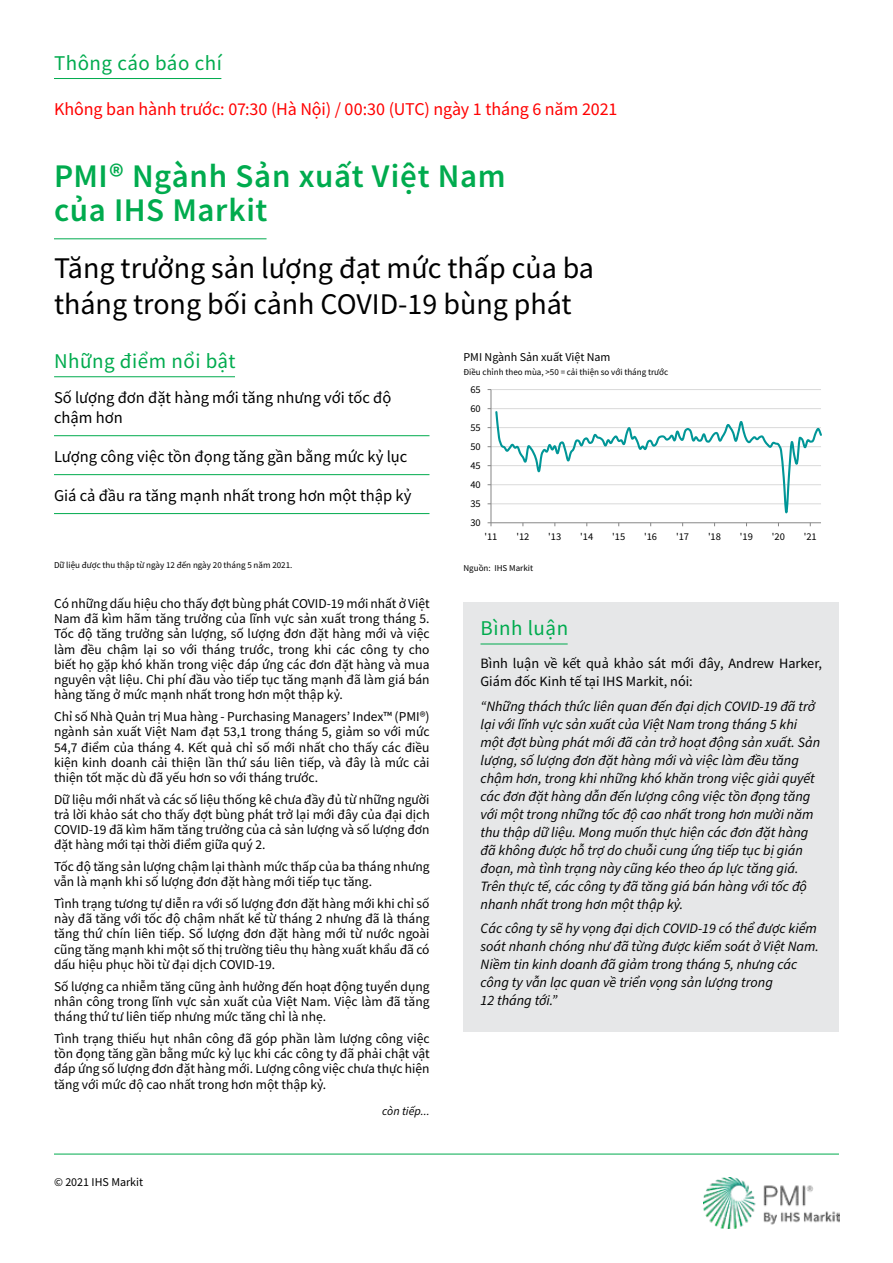
<style>
.page{position:relative;width:893px;height:1263px;background:#fff}
.page>*{position:absolute;margin:0;border:0;box-sizing:border-box;transform-origin:0 0}
.t1{font:600 33px/34.5px "Source Sans Pro";letter-spacing:.02em;color:#00ab4e}
.t2{font:30px/36px "Source Sans Pro";color:#000}
.t3{font:21px "Source Sans Pro";letter-spacing:.025em;color:#00ab4e}
.t4{font:18px "Source Sans Pro";letter-spacing:-.005em;color:#f00}
.t5{font:16.5px/19.8px "Source Sans Pro";color:#000}
.t6{font:italic 14.25px/18px "Source Sans Pro";color:#000}
.t7{font:14.25px/18px "Source Sans Pro";color:#000}
.t8{font:13.5px/15.3px "Source Sans Pro";color:#000;text-align:justify}
.t9{font:12px "Source Sans Pro";color:#000}
.t10{font:italic 12px "Source Sans Pro";color:#000}
.t11{font:10.35px "Source Sans Pro";letter-spacing:-.005em;color:#000}
.t12{font:9px "Source Sans Pro";color:#000}
</style>
<div class="page">
<img style="left:704px;top:1177px;width:136px;height:51px">
<hr style="left:54px;top:1154px;width:785px;height:1px;background:#00ab4e">
<hr style="left:491px;top:389px;width:330px;height:1px;background:#d9d9d9">
<hr style="left:491px;top:390px;width:1px;height:133px;background:#868686">
<hr style="left:491px;top:522px;width:330px;height:1px;background:#868686">
<svg style="left:488px;top:522px;width:4px;height:4px"></svg>
<svg style="left:488px;top:408px;width:334px;height:105px"></svg>
<hr style="left:54px;top:376px;width:181px;height:1px;background:#00ab4e">
<hr style="left:54px;top:78px;width:167px;height:1px;background:#00ab4e">
<hr style="left:54px;top:238px;width:213px;height:1px;background:#00ab4e">
<hr style="left:54px;top:435px;width:375px;height:1px;background:#00ab4e">
<hr style="left:54px;top:474px;width:375px;height:1px;background:#00ab4e">
<hr style="left:54px;top:513px;width:375px;height:1px;background:#00ab4e">
<div style="left:463px;top:602px;width:376px;height:56px;background:#e6e7e8"></div>
<hr style="left:480px;top:644px;width:88px;height:1px;background:#00ab4e">
<div style="left:463px;top:658px;width:376px;height:374px;background:#e6e7e8"></div>
<h3 class="t3" style="left:54px;top:49px;width:169px">Thông cáo báo chí</h3>
<h3 class="t4" style="left:54px;top:98px;width:565px">Không ban hành trước: 07:30 (Hà Nội) / 00:30 (UTC) ngày 1 tháng 6 năm 2021</h3>
<h1 class="t1" style="left:54px;top:158px;width:453px">PMI® Ngành Sản xuất Việt Nam của IHS Markit</h1>
<h2 class="t2" style="left:54px;top:250px;width:542px">Tăng trưởng sản lượng đạt mức thấp của ba tháng trong bối cảnh COVID-19 bùng phát</h2>
<h3 class="t3" style="left:54px;top:348px;width:183px">Những điểm nổi bật</h3>
<p class="t9" style="left:463px;top:350px;width:149px">PMI Ngành Sản xuất Việt Nam</p>
<p class="t12" style="left:463px;top:366px;width:206px">Điều chỉnh theo mùa, &gt;50 = cải thiện so với tháng trước</p>
<p class="t5" style="left:54px;top:387px;width:339px">Số lượng đơn đặt hàng mới tăng nhưng với tốc độ chậm hơn</p>
<p class="t5" style="left:54px;top:446px;width:355px">Lượng công việc tồn đọng tăng gần bằng mức kỷ lục</p>
<p class="t5" style="left:54px;top:485px;width:359px">Giá cả đầu ra tăng mạnh nhất trong hơn một thập kỷ</p>
<p class="t12" style="left:54px;top:559px;width:240px">Dữ liệu được thu thập từ ngày 12 đến ngày 20 tháng 5 năm 2021.</p>
<p class="t8" style="left:54px;top:596px;width:377px">Có những dấu hiệu cho thấy đợt bùng phát COVID-19 mới nhất ở Việt Nam đã kìm hãm tăng trưởng của lĩnh vực sản xuất trong tháng 5.<br>Tốc độ tăng trưởng sản lượng, số lượng đơn đặt hàng mới và việc làm đều chậm lại so với tháng trước, trong khi các công ty cho biết họ gặp khó khăn trong việc đáp ứng các đơn đặt hàng và mua nguyên vật liệu. Chi phí đầu vào tiếp tục tăng mạnh đã làm giá bán hàng tăng ở mức mạnh nhất trong hơn một thập kỷ.</p>
<p class="t8" style="left:54px;top:709px;width:377px">Chỉ số Nhà Quản trị Mua hàng - Purchasing Managers’ Index™ (PMI®) ngành sản xuất Việt Nam đạt 53,1 trong tháng 5, giảm so với mức 54,7 điểm của tháng 4. Kết quả chỉ số mới nhất cho thấy các điều kiện kinh doanh cải thiện lần thứ sáu liên tiếp, và đây là mức cải thiện tốt mặc dù đã yếu hơn so với tháng trước.</p>
<p class="t8" style="left:54px;top:791px;width:377px">Dữ liệu mới nhất và các số liệu thống kê chưa đầy đủ từ những người trả lời khảo sát cho thấy đợt bùng phát trở lại mới đây của đại dịch COVID-19 đã kìm hãm tăng trưởng của cả sản lượng và số lượng đơn đặt hàng mới tại thời điểm giữa quý 2.</p>
<p class="t8" style="left:54px;top:859px;width:377px">Tốc độ tăng sản lượng chậm lại thành mức thấp của ba tháng nhưng vẫn là mạnh khi số lượng đơn đặt hàng mới tiếp tục tăng.</p>
<p class="t8" style="left:54px;top:896px;width:377px">Tình trạng tương tự diễn ra với số lượng đơn đặt hàng mới khi chỉ số này đã tăng với tốc độ chậm nhất kể từ tháng 2 nhưng đã là tháng tăng thứ chín liên tiếp. Số lượng đơn đặt hàng mới từ nước ngoài cũng tăng mạnh khi một số thị trường tiêu thụ hàng xuất khẩu đã có dấu hiệu phục hồi từ đại dịch COVID-19.</p>
<p class="t8" style="left:54px;top:978px;width:377px">Số lượng ca nhiễm tăng cũng ảnh hưởng đến hoạt động tuyển dụng nhân công trong lĩnh vực sản xuất của Việt Nam. Việc làm đã tăng tháng thứ tư liên tiếp nhưng mức tăng chỉ là nhẹ.</p>
<p class="t8" style="left:54px;top:1030px;width:377px">Tình trạng thiếu hụt nhân công đã góp phần làm lượng công việc tồn đọng tăng gần bằng mức kỷ lục khi các công ty đã phải chật vật đáp ứng số lượng đơn đặt hàng mới. Lượng công việc chưa thực hiện tăng với mức độ cao nhất trong hơn một thập kỷ.</p>
<p class="t9" style="left:54px;top:1175px;width:91px">© 2021 IHS Markit</p>
<p class="t10" style="left:382px;top:1103px;width:49px">còn tiếp...</p>
<p class="t11" style="left:470px;top:383px;width:12px">65</p>
<p class="t11" style="left:470px;top:402px;width:12px">60</p>
<p class="t11" style="left:470px;top:421px;width:12px">55</p>
<p class="t11" style="left:470px;top:440px;width:12px">50</p>
<p class="t11" style="left:470px;top:459px;width:12px">45</p>
<p class="t11" style="left:470px;top:478px;width:12px">40</p>
<p class="t11" style="left:470px;top:497px;width:12px">35</p>
<p class="t11" style="left:470px;top:516px;width:12px">30</p>
<p class="t11" style="left:484px;top:530px;width:15px">'11</p>
<p class="t11" style="left:516px;top:530px;width:15px">'12</p>
<p class="t11" style="left:548px;top:530px;width:15px">'13</p>
<p class="t11" style="left:580px;top:530px;width:15px">'14</p>
<p class="t11" style="left:612px;top:530px;width:15px">'15</p>
<p class="t11" style="left:644px;top:530px;width:15px">'16</p>
<p class="t11" style="left:676px;top:530px;width:15px">'17</p>
<p class="t11" style="left:708px;top:530px;width:15px">'18</p>
<p class="t11" style="left:740px;top:530px;width:15px">'19</p>
<p class="t11" style="left:772px;top:530px;width:15px">'20</p>
<p class="t11" style="left:804px;top:530px;width:15px">'21</p>
<p class="t12" style="left:463px;top:562px;width:71px">Nguồn: IHS Markit</p>
<h3 class="t3" style="left:480px;top:615px;width:89px">Bình luận</h3>
<p class="t7" style="left:480px;top:655px;width:343px">Bình luận về kết quả khảo sát mới đây, Andrew Harker,<br>Giám đốc Kinh tế tại IHS Markit, nói:</p>
<p class="t6" style="left:480px;top:697px;width:341px">“Những thách thức liên quan đến đại dịch COVID-19 đã trở lại với lĩnh vực sản xuất của Việt Nam trong tháng 5 khi một đợt bùng phát mới đã cản trở hoạt động sản xuất. Sản lượng, số lượng đơn đặt hàng mới và việc làm đều tăng chậm hơn, trong khi những khó khăn trong việc giải quyết các đơn đặt hàng dẫn đến lượng công việc tồn đọng tăng với một trong những tốc độ cao nhất trong hơn mười năm thu thập dữ liệu. Mong muốn thực hiện các đơn đặt hàng đã không được hỗ trợ do chuỗi cung ứng tiếp tục bị gián đoạn, mà tình trạng này cũng kéo theo áp lực tăng giá.<br>Trên thực tế, các công ty đã tăng giá bán hàng với tốc độ nhanh nhất trong hơn một thập kỷ.</p>
<p class="t6" style="left:480px;top:920px;width:340px">Các công ty sẽ hy vọng đại dịch COVID-19 có thể được kiểm soát nhanh chóng như đã từng được kiểm soát ở Việt Nam.<br>Niềm tin kinh doanh đã giảm trong tháng 5, nhưng các công ty vẫn lạc quan về triển vọng sản lượng trong<br>12 tháng tới.”</p>
</div>
